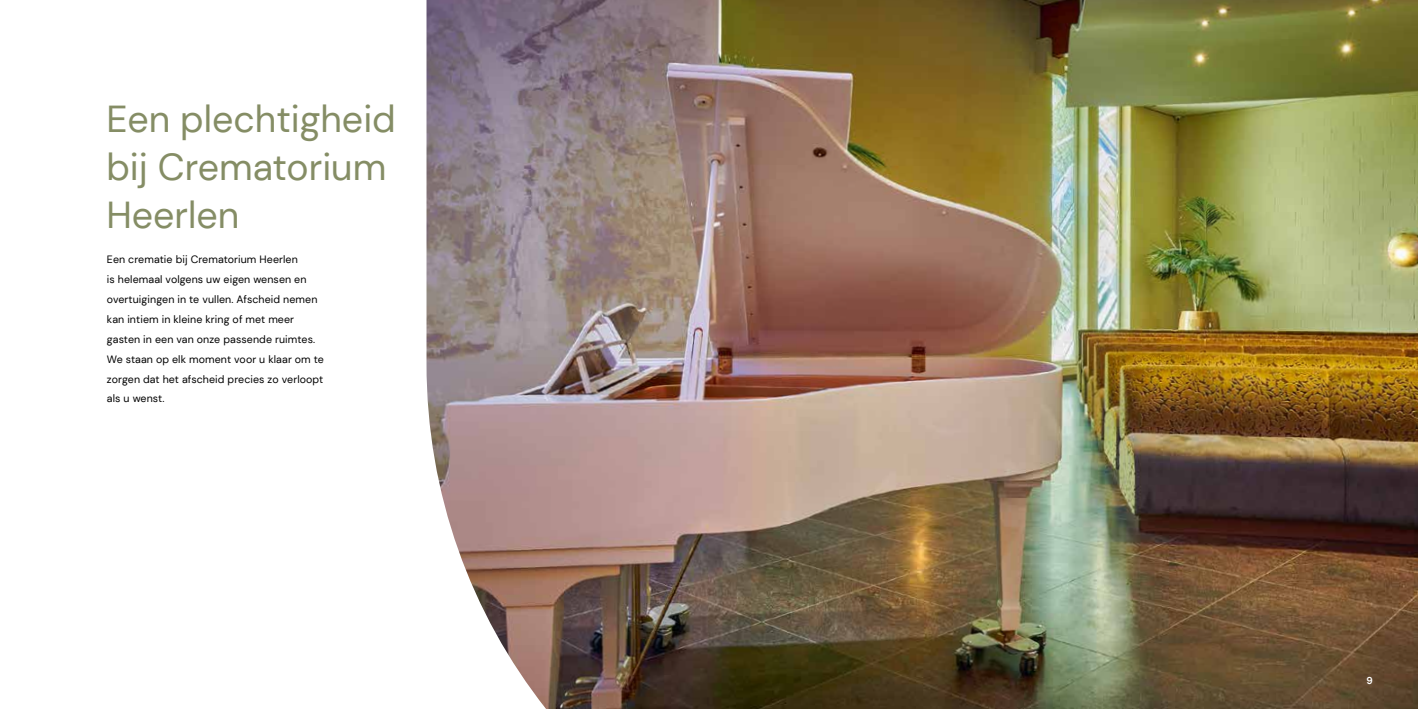
<style>
.page{position:relative;width:1418px;height:709px;background:#fff}
.page>*{position:absolute;margin:0;border:0;box-sizing:border-box;transform-origin:0 0}
.t1{font:37.5px/47.6px "DM Sans";color:#858d65}
.t2{font:10.62px/19.9px "DM Sans";letter-spacing:.01em;color:#000}
.t3{font:700 10px "DM Sans";color:#fff}
</style>
<div class="page">
<img style="left:426px;top:0;width:991px;height:709px">
<h1 class="t1" style="left:106px;top:95px;width:291px">Een plechtigheid bij Crematorium<br>Heerlen</h1>
<p class="t2" style="left:107px;top:250px;width:218px">Een crematie bij Crematorium Heerlen<br>is helemaal volgens uw eigen wensen en overtuigingen in te vullen. Afscheid nemen kan intiem in kleine kring of met meer gasten in een van onze passende ruimtes.<br>We staan op elk moment voor u klaar om te zorgen dat het afscheid precies zo verloopt als u wenst.</p>
<p class="t3" style="left:1366px;top:674px;width:8px">9</p>
</div>
